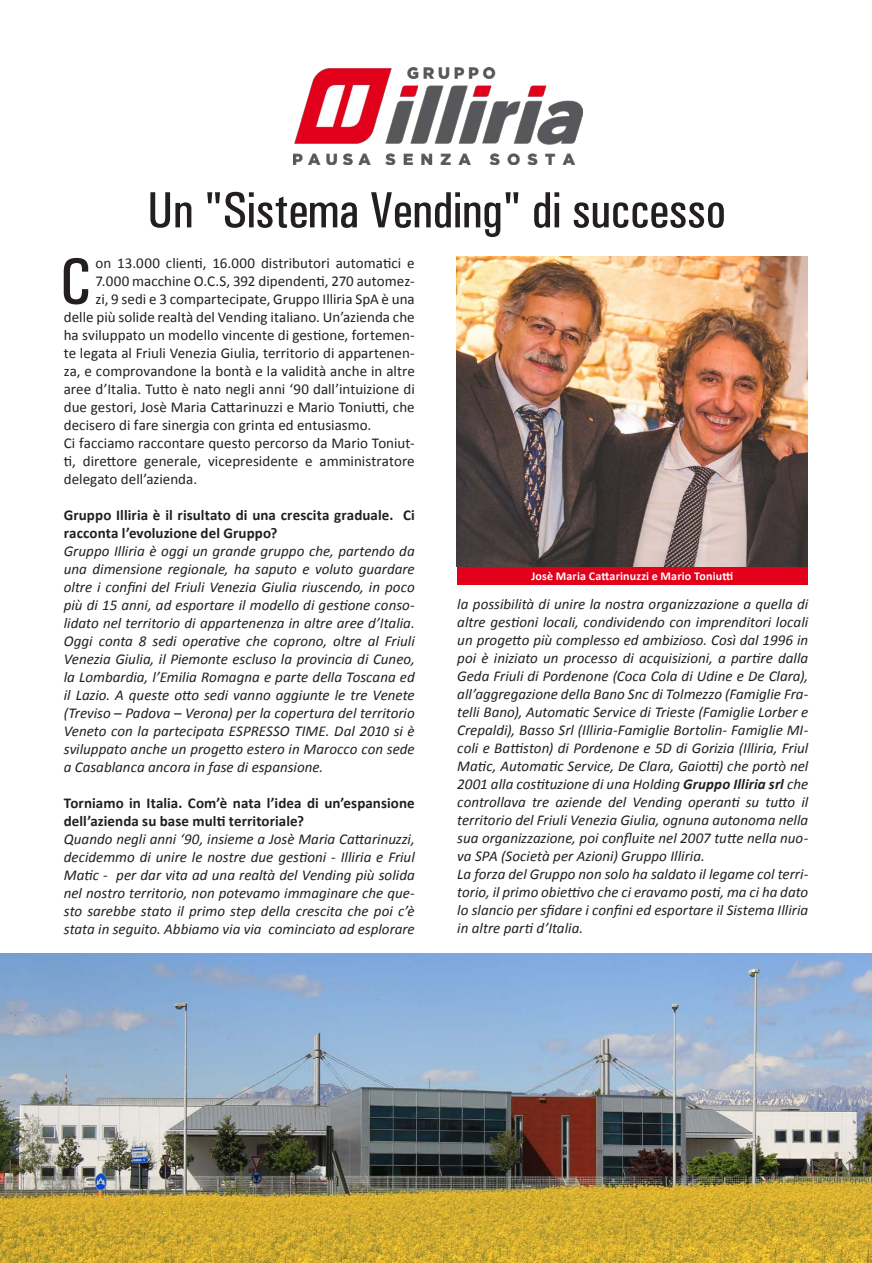
<style>
.page{position:relative;width:872px;height:1263px;background:#fff}
.page>*{position:absolute;margin:0;border:0;box-sizing:border-box;transform-origin:0 0}
.t1{font:500 66px "Univers Condensed";color:#231f20}
.t2{font:500 51px "Univers Condensed";letter-spacing:-.01em;color:#231f20}
.t3{font:italic 15px/18px "Calibri";color:#231f20;text-align:justify}
.t4{font:15px/18px "Calibri";color:#231f20;text-align:justify}
.t5{font:700 15px/18px "Calibri";letter-spacing:.005em;color:#231f20}
.t6{font:700 12px "Calibri";letter-spacing:.015em;color:#fff}
.s1{font-weight:700}
</style>
<div class="page">
<div style="left:457px;top:566px;width:350px;height:19px;background:#e2001a"></div>
<img style="left:293px;top:67px;width:290px;height:97px">
<img style="left:0;top:954px;width:872px;height:309px">
<img style="left:457px;top:257px;width:350px;height:309px">
<p class="t2" style="left:147px;top:180px;width:580px">Un "Sistema Vending" di successo</p>
<p class="t4" style="left:95px;top:254px;width:321px">on 13.000 clienti, 16.000 distributori automatici e</p>
<p class="t4" style="left:95px;top:272px;width:321px">7.000 macchine O.C.S, 392 dipendenti, 270 automez-</p>
<p class="t4" style="left:95px;top:290px;width:321px">zi, 9 sedi e 3 compartecipate, Gruppo Illiria SpA è una</p>
<p class="t4" style="left:64px;top:308px;width:352px">delle più solide realtà del Vending italiano. Un’azienda che</p>
<p class="t4" style="left:64px;top:326px;width:352px">ha sviluppato un modello vincente di gestione, fortemen-</p>
<p class="t4" style="left:64px;top:344px;width:352px">te legata al Friuli Venezia Giulia, territorio di appartenen-</p>
<p class="t4" style="left:64px;top:362px;width:352px">za, e comprovandone la bontà e la validità anche in altre</p>
<p class="t4" style="left:64px;top:380px;width:352px">aree d’Italia. Tutto è nato negli anni ‘90 dall’intuizione di</p>
<p class="t4" style="left:64px;top:398px;width:352px">due gestori, Josè Maria Cattarinuzzi e Mario Toniutti, che</p>
<p class="t4" style="left:64px;top:416px;width:309px">decisero di fare sinergia con grinta ed entusiasmo.</p>
<p class="t4" style="left:64px;top:434px;width:352px">Ci facciamo raccontare questo percorso da Mario Toniut&shy;ti, direttore generale, vicepresidente e amministratore delegato dell’azienda.</p>
<p class="t5" style="left:64px;top:506px;width:352px">Gruppo Illiria è il risultato di una crescita graduale. Ci racconta l’evoluzione del Gruppo?</p>
<p class="t3" style="left:64px;top:542px;width:352px">Gruppo Illiria è oggi un grande gruppo che, partendo da una dimensione regionale, ha saputo e voluto guardare oltre i confini del Friuli Venezia Giulia riuscendo, in poco più di 15 anni, ad esportare il modello di gestione conso&shy;lidato nel territorio di appartenenza in altre aree d’Italia.<br>Oggi conta 8 sedi operative che coprono, oltre al Friuli Venezia Giulia, il Piemonte escluso la provincia di Cuneo, la Lombardia, l’Emilia Romagna e parte della Toscana ed il Lazio. A queste otto sedi vanno aggiunte le tre Venete (Treviso – Padova – Verona) per la copertura del territorio Veneto con la partecipata ESPRESSO TIME. Dal 2010 si è sviluppato anche un progetto estero in Marocco con sede a Casablanca ancora in fase di espansione.</p>
<p class="t5" style="left:64px;top:794px;width:352px">Torniamo in Italia. Com’è nata l’idea di un’espansione dell’azienda su base multi territoriale?</p>
<p class="t3" style="left:64px;top:830px;width:352px">Quando negli anni ‘90, insieme a Josè Maria Cattarinuzzi, decidemmo di unire le nostre due gestioni - Illiria e Friul Matic - per dar vita ad una realtà del Vending più solida nel nostro territorio, non potevamo immaginare che que&shy;sto sarebbe stato il primo step della crescita che poi c’è stata in seguito. Abbiamo via via cominciato ad esplorare</p>
<p class="t1" style="left:59px;top:243px;width:34px">C</p>
<p class="t6" style="left:531px;top:568px;width:203px">Josè Maria Cattarinuzzi e Mario Toniutti</p>
<p class="t3" style="left:457px;top:595px;width:352px">la possibilità di unire la nostra organizzazione a quella di altre gestioni locali, condividendo con imprenditori locali un progetto più complesso ed ambizioso. Così dal 1996 in poi è iniziato un processo di acquisizioni, a partire dalla Geda Friuli di Pordenone (Coca Cola di Udine e De Clara), all’aggregazione della Bano Snc di Tolmezzo (Famiglie Fra&shy;telli Bano), Automatic Service di Trieste (Famiglie Lorber e Crepaldi), Basso Srl (Illiria-Famiglie Bortolin- Famiglie MI&shy;coli e Battiston) di Pordenone e 5D di Gorizia (Illiria, Friul Matic, Automatic Service, De Clara, Gaiotti) che portò nel 2001 alla costituzione di una Holding <span class="s1">Gruppo Illiria srl</span> che controllava tre aziende del Vending operanti su tutto il territorio del Friuli Venezia Giulia, ognuna autonoma nella sua organizzazione, poi confluite nel 2007 tutte nella nuo&shy;va SPA (Società per Azioni) Gruppo Illiria.</p>
<p class="t3" style="left:457px;top:865px;width:352px">La forza del Gruppo non solo ha saldato il legame col terri&shy;torio, il primo obiettivo che ci eravamo posti, ma ci ha dato lo slancio per sfidare i confini ed esportare il Sistema Illiria in altre parti d’Italia.</p>
</div>
